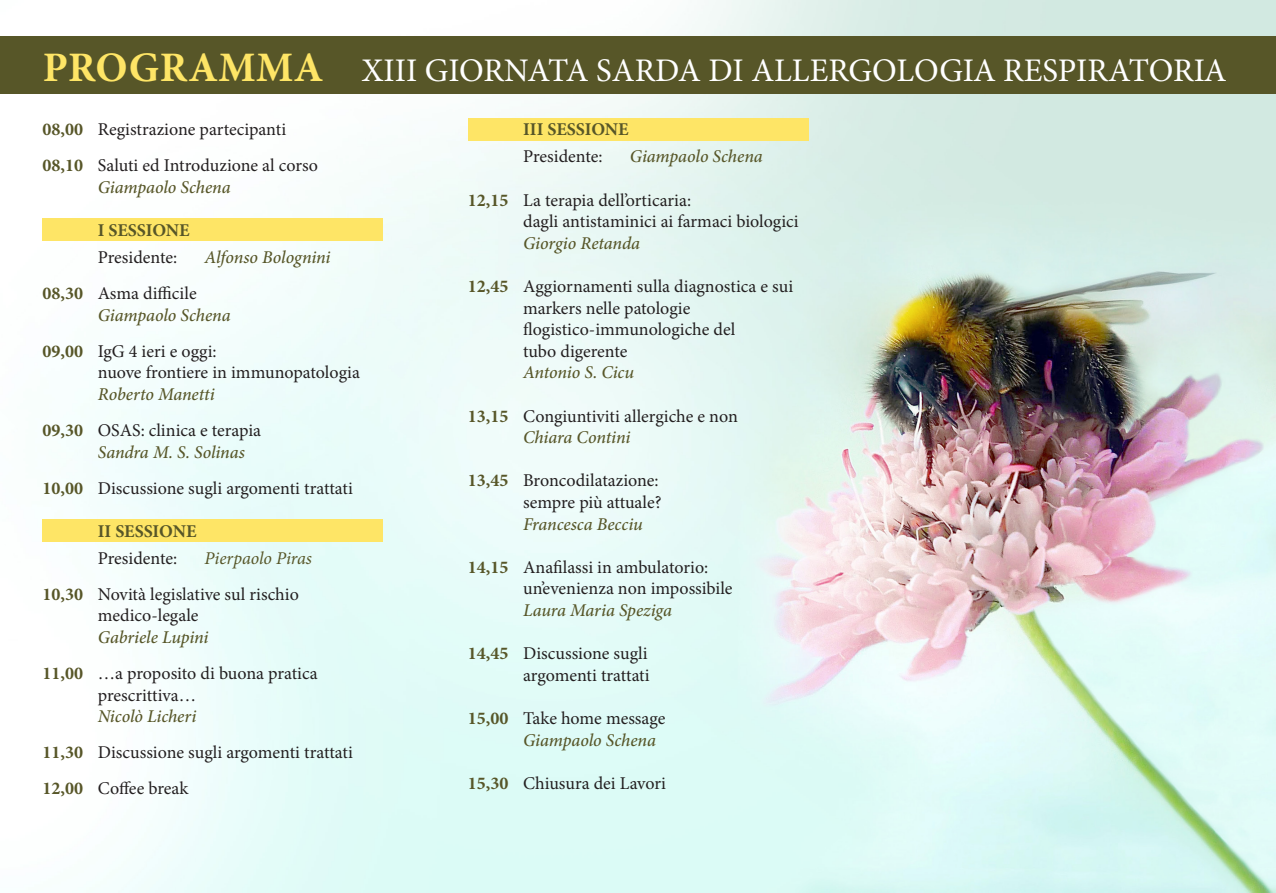
<style>
.page{position:relative;width:1276px;height:893px;background:#fff}
.page>*{position:absolute;margin:0;border:0;box-sizing:border-box;transform-origin:0 0}
.t1{font:33px "Minion Pro";color:#fff}
.t2{font:18px/21.6px "Minion Pro";color:#231f20}
.nomi{font:italic 500 18px "Minion Pro";letter-spacing:-.005em;color:#575628}
.t3{font:700 18px "Minion Pro";letter-spacing:-.005em;color:#575628}
.t4{font:italic 18px "Minion Pro";letter-spacing:-.005em;color:#575628}
.s1{font-weight:700;font-size:42px;color:#fee566}
.s2{font-weight:700;color:#575628}
</style>
<div class="page">
<img style="left:42px;top:0;width:1233px;height:893px">
<div style="left:43px;top:218px;width:340px;height:23px;background:#fee566"></div>
<div style="left:468px;top:118px;width:340px;height:23px;background:#fee566"></div>
<div style="left:43px;top:519px;width:340px;height:23px;background:#fee566"></div>
<div style="left:0;top:36px;width:1276px;height:58px;background:#575628"></div>
<p class="t1" style="left:43px;top:48px;width:1185px"><span class="s1">PROGRAMMA</span> XIII GIORNATA SARDA DI ALLERGOLOGIA RESPIRATORIA</p>
<p class="t2" style="left:43px;top:119px;width:245px"><span class="s2">08,00</span> Registrazione partecipanti</p>
<p class="t2" style="left:43px;top:155px;width:277px"><span class="s2">08,10</span> Saluti ed Introduzione al corso</p>
<p class="nomi" style="left:98px;top:175px;width:134px">Giampaolo Schena</p>
<p class="t3" style="left:98px;top:218px;width:93px">I SESSIONE</p>
<p class="t2" style="left:98px;top:247px;width:81px">Presidente:</p>
<p class="nomi" style="left:205px;top:245px;width:127px">Alfonso Bolognini</p>
<p class="t2" style="left:43px;top:283px;width:156px"><span class="s2">08,30</span> Asma difficile</p>
<p class="nomi" style="left:98px;top:303px;width:134px">Giampaolo Schena</p>
<p class="t2" style="left:43px;top:340px;width:176px"><span class="s2">09,00</span> IgG 4 ieri e oggi:</p>
<p class="t2" style="left:98px;top:362px;width:264px">nuove frontiere in immunopatologia</p>
<p class="nomi" style="left:98px;top:382px;width:118px">Roberto Manetti</p>
<p class="t2" style="left:43px;top:419px;width:220px"><span class="s2">09,30</span> OSAS: clinica e terapia</p>
<p class="nomi" style="left:98px;top:439px;width:148px">Sandra M. S. Solinas</p>
<p class="t2" style="left:43px;top:477px;width:312px"><span class="s2">10,00</span> Discussione sugli argomenti trattati</p>
<p class="t3" style="left:98px;top:518px;width:100px">II SESSIONE</p>
<p class="t2" style="left:98px;top:547px;width:81px">Presidente:</p>
<p class="t4" style="left:205px;top:546px;width:109px">Pierpaolo Piras</p>
<p class="t2" style="left:43px;top:583px;width:258px"><span class="s2">10,30</span> Novità legislative sul rischio</p>
<p class="t2" style="left:98px;top:605px;width:102px">medico-legale</p>
<p class="nomi" style="left:98px;top:625px;width:112px">Gabriele Lupini</p>
<p class="t2" style="left:98px;top:662px;width:221px;text-indent:-55px"><span class="s2">11,00</span> …a proposito di buona pratica prescrittiva…</p>
<p class="nomi" style="left:98px;top:704px;width:100px">Nicolò Licheri</p>
<p class="t2" style="left:43px;top:742px;width:312px"><span class="s2">11,30</span> Discussione sugli argomenti trattati</p>
<p class="t2" style="left:43px;top:778px;width:147px"><span class="s2">12,00</span> Coffee break</p>
<p class="t3" style="left:523px;top:117px;width:107px">III SESSIONE</p>
<p class="t2" style="left:523px;top:146px;width:81px">Presidente:</p>
<p class="nomi" style="left:630px;top:144px;width:134px">Giampaolo Schena</p>
<p class="t2" style="left:468px;top:189px;width:225px"><span class="s2">12,15</span> La terapia dell’orticaria:</p>
<p class="t2" style="left:523px;top:211px;width:277px">dagli antistaminici ai farmaci biologici</p>
<p class="nomi" style="left:523px;top:231px;width:119px">Giorgio Retanda</p>
<p class="t2" style="left:523px;top:275px;width:271px;text-indent:-55px"><span class="s2">12,45</span> Aggiornamenti sulla diagnostica e sui markers nelle patologie</p>
<p class="t2" style="left:523px;top:319px;width:214px">flogistico-immunologiche del</p>
<p class="t2" style="left:523px;top:340px;width:106px">tubo digerente</p>
<p class="nomi" style="left:523px;top:360px;width:112px">Antonio S. Cicu</p>
<p class="t2" style="left:468px;top:405px;width:271px"><span class="s2">13,15</span> Congiuntiviti allergiche e non</p>
<p class="nomi" style="left:523px;top:425px;width:109px">Chiara Contini</p>
<p class="t2" style="left:468px;top:470px;width:192px"><span class="s2">13,45</span> Broncodilatazione:</p>
<p class="t2" style="left:523px;top:491px;width:140px">sempre più attuale?</p>
<p class="nomi" style="left:523px;top:511px;width:121px">Francesca Becciu</p>
<p class="t2" style="left:468px;top:556px;width:242px"><span class="s2">14,15</span> Anafilassi in ambulatorio:</p>
<p class="t2" style="left:523px;top:578px;width:211px">un’evenienza non impossibile</p>
<p class="nomi" style="left:523px;top:598px;width:150px">Laura Maria Speziga</p>
<p class="t2" style="left:468px;top:643px;width:181px"><span class="s2">14,45</span> Discussione sugli</p>
<p class="t2" style="left:523px;top:664px;width:128px">argomenti trattati</p>
<p class="t2" style="left:468px;top:707px;width:199px"><span class="s2">15,00</span> Take home message</p>
<p class="nomi" style="left:523px;top:727px;width:134px">Giampaolo Schena</p>
<p class="t2" style="left:468px;top:772px;width:200px"><span class="s2">15,30</span> Chiusura dei Lavori</p>
</div>
